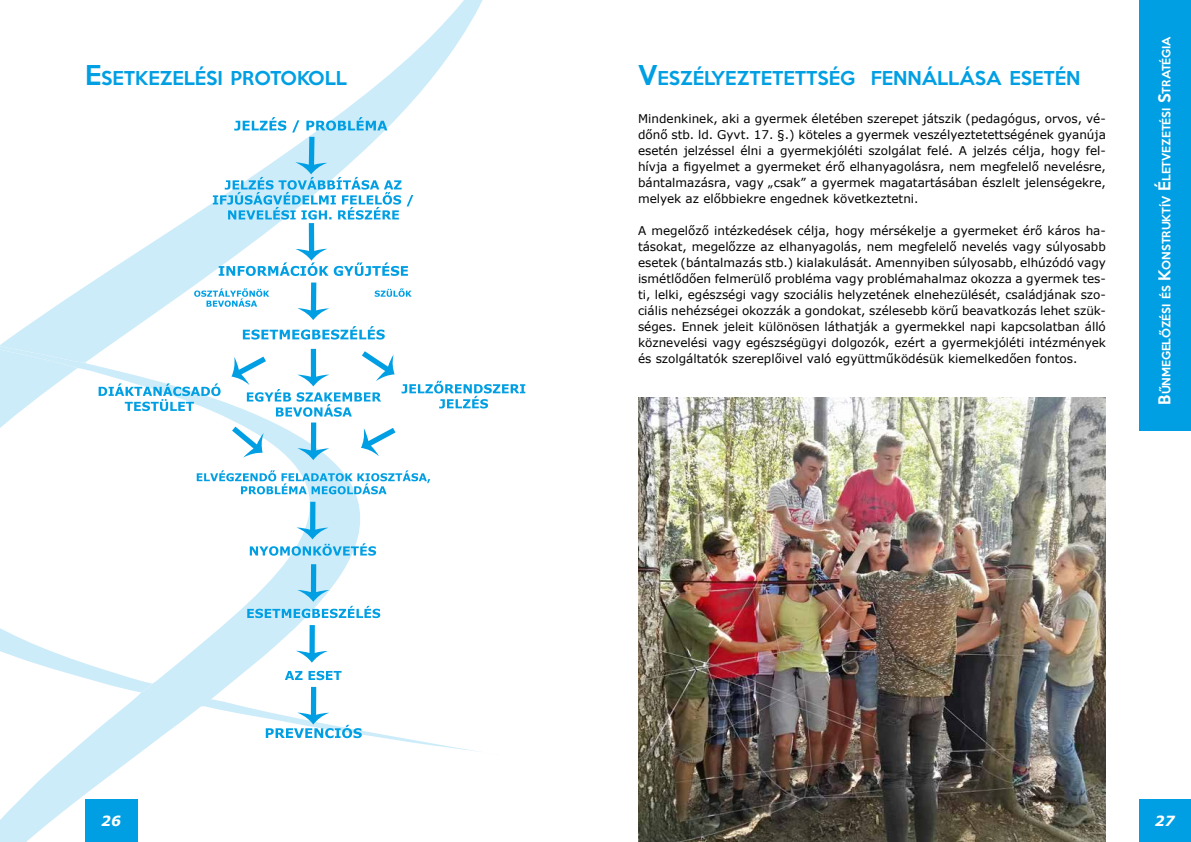
<style>
.page{position:relative;width:1191px;height:842px;background:#fff}
.page>*{position:absolute;margin:0;border:0;box-sizing:border-box;transform-origin:0 0}
.t1{font:500 17.5px "Keep Calm";color:#009fe3}
.t2{font:italic 700 14px "Verdana";color:#fff}
.t3{font:12px/16px "Verdana";color:#000;text-align:justify}
.t4{font:500 10.5px "Keep Calm";color:#fff}
.s1{font-size:25px}
.s2{font-size:15px}
</style>
<div class="page">
<div style="left:1138px;top:799px;width:53px;height:43px;background:#009fe3"></div>
<div style="left:1138px;top:0;width:53px;height:431px;background:#009fe3"></div>
<svg style="left:0;top:739px;width:479px;height:103px"></svg>
<svg style="left:0;top:0;width:483px;height:349px"></svg>
<svg style="left:0;top:349px;width:86px;height:330px"></svg>
<img style="left:86px;top:113px;width:440px;height:632px">
<img style="left:295px;top:137px;width:32px;height:37px">
<img style="left:297px;top:422px;width:32px;height:38px">
<img style="left:296px;top:502px;width:32px;height:37px">
<img style="left:297px;top:564px;width:32px;height:38px">
<img style="left:296px;top:625px;width:32px;height:38px">
<img style="left:297px;top:687px;width:32px;height:37px">
<img style="left:232px;top:427px;width:32px;height:31px">
<img style="left:362px;top:351px;width:32px;height:30px">
<img style="left:231px;top:357px;width:35px;height:28px">
<img style="left:361px;top:428px;width:34px;height:28px">
<img style="left:297px;top:349px;width:32px;height:37px">
<img style="left:297px;top:282px;width:32px;height:38px">
<img style="left:295px;top:223px;width:32px;height:38px">
<img style="left:638px;top:398px;width:468px;height:444px">
<h1 class="t1" style="left:85px;top:63px;width:263px"><span class="s1">E</span>SETKEZELÉSI PROTOKOLL</h1>
<h1 class="t1" style="left:638px;top:63px;width:444px"><span class="s1">V</span>ESZÉLYEZTETETTSÉG FENNÁLLÁSA ESETÉN</h1>
<p class="t3" style="left:638px;top:110px;width:469px">Mindenkinek, aki a gyermek életében szerepet játszik (pedagógus, orvos, vé&shy;dőnő stb. ld. Gyvt. 17. §.) köteles a gyermek veszélyeztetettségének gyanúja esetén jelzéssel élni a gyermekjóléti szolgálat felé. A jelzés célja, hogy fel&shy;hívja a figyelmet a gyermeket érő elhanyagolásra, nem megfelelő nevelésre, bántalmazásra, vagy „csak” a gyermek magatartásában észlelt jelenségekre, melyek az előbbiekre engednek következtetni.</p>
<p class="t3" style="left:638px;top:222px;width:469px">A megelőző intézkedések célja, hogy mérsékelje a gyermeket érő káros ha&shy;tásokat, megelőzze az elhanyagolás, nem megfelelő nevelés vagy súlyosabb esetek (bántalmazás stb.) kialakulását. Amennyiben súlyosabb, elhúzódó vagy ismétlődően felmerülő probléma vagy problémahalmaz okozza a gyermek tes&shy;ti, lelki, egészségi vagy szociális helyzetének elnehezülését, családjának szo&shy;ciális nehézségei okozzák a gondokat, szélesebb körű beavatkozás lehet szük&shy;séges. Ennek jeleit különösen láthatják a gyermekkel napi kapcsolatban álló köznevelési vagy egészségügyi dolgozók, ezért a gyermekjóléti intézmények és szolgáltatók szereplőivel való együttműködésük kiemelkedően fontos.</p>
<p class="t4" style="left:1157px;top:405px;width:370px;rotate:-90deg"><span class="s2">B</span>ŰNMEGELŐZÉSI ÉS <span class="s2">K</span>ONSTRUKTÍV <span class="s2">É</span> LETVEZETÉSI <span class="s2">S</span>TRATÉGIA</p>
<p class="t2" style="left:101px;top:811px;width:21px">26</p>
<p class="t2" style="left:1155px;top:811px;width:21px">27</p>
</div>
